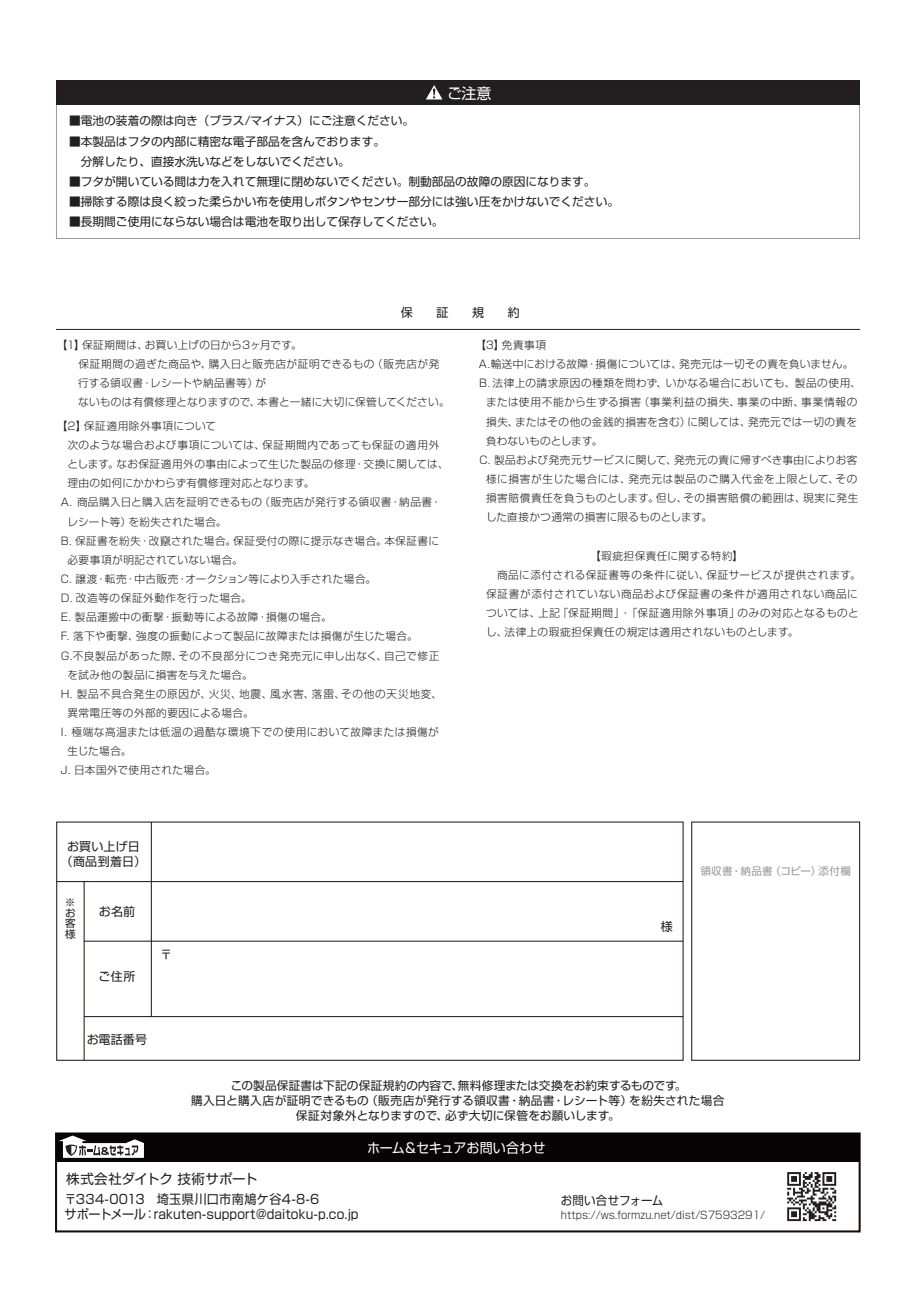
<style>
.page{position:relative;width:919px;height:1289px;background:#fff}
.page>*{position:absolute;margin:0;border:0;box-sizing:border-box;transform-origin:0 0}
.t1{font:15px "Shin Go Pro";color:#fff}
.t2{font:13.5px "Shin Go Pro";letter-spacing:.005em;color:#231f20}
.t3{font:13.5px "Shin Go Pro";letter-spacing:.005em;color:#fff;scale:.96 1}
.t4{font:12.75px/15px "Shin Go Pro";letter-spacing:.01em;color:#231f20;scale:.95 1}
.t5{font:12px/14.9px "Shin Go Pro";letter-spacing:.01em;color:#231f20;text-align:center}
.t6{font:12px "Shin Go Pro";letter-spacing:.01em;color:#231f20;scale:.95 1}
.t7{font:11.7px/14.9px "Shin Go Pro";color:#231f20;text-align:center}
.t8{font:300 10.65px "Shin Go Pro";letter-spacing:.04em;color:#231f20}
.t9{font:300 10.65px "Shin Go Pro";letter-spacing:.02em;color:#231f20}
.t10{font:300 10.65px "Shin Go Pro";letter-spacing:.06em;color:#231f20}
.t11{font:300 10.65px "Shin Go Pro";letter-spacing:.07em;color:#231f20}
.t12{font:300 10.65px "Shin Go Pro";letter-spacing:.015em;color:#231f20}
.t13{font:300 10.65px "Shin Go Pro";letter-spacing:.065em;color:#231f20}
.t14{font:300 10.65px "Shin Go Pro";letter-spacing:.005em;color:#231f20}
.t15{font:300 10.5px "Shin Go Pro";color:#231f20;scale:.94 1}
.t16{font:10.5px "Shin Go Pro";letter-spacing:.035em;color:#97999e}
.t17{font:10.5px/10.5px "Shin Go Pro";color:#231f20;text-align:justify}
</style>
<div class="page">
<hr style="left:57px;top:881px;width:626px;height:1px;background:#1e0e09">
<hr style="left:84px;top:940px;width:599px;height:1px;background:#1e0e09">
<hr style="left:84px;top:1016px;width:599px;height:1px;background:#1e0e09">
<hr style="left:151px;top:822px;width:1px;height:194px;background:#1e0e09">
<hr style="left:84px;top:881px;width:1px;height:179px;background:#1e0e09">
<hr style="left:56px;top:329px;width:804px;height:1px;background:#231f20">
<svg style="left:56px;top:80px;width:803px;height:159px"></svg>
<svg style="left:424px;top:84px;width:20px;height:16px"></svg>
<svg style="left:787px;top:1172px;width:49px;height:48px"></svg>
<div style="left:55px;top:1132px;width:805px;height:100px;border:2px solid #1b0d07"></div>
<div style="left:56px;top:1133px;width:803px;height:28px;background:#080305"></div>
<svg style="left:58px;top:1135px;width:86px;height:22px"></svg>
<h1 class="t1" style="left:447px;top:81px;width:46px">ご注意</h1>
<p class="t7" style="left:69px;top:112px;width:346px">■電池の装着の際は向き（プラス/マイナス）にご注意ください。</p>
<p class="t7" style="left:69px;top:130px;width:317px;line-height:20.2px;text-align:left">■本製品はフタの内部に精密な電子部品を含んでおります。　分解したり、直接水洗いなどをしないでください。</p>
<p class="t7" style="left:69px;top:173px;width:528px">■フタが開いている間は力を入れて無理に閉めないでください。制動部品の故障の原因になります。</p>
<p class="t7" style="left:69px;top:193px;width:551px">■掃除する際は良く絞った柔らかい布を使用しボタンやセンサー部分には強い圧をかけないでください。</p>
<p class="t7" style="left:69px;top:213px;width:376px">■長期間ご使用にならない場合は電池を取り出して保存してください。</p>
<p class="t5" style="left:401px;top:303px;width:13px">保</p>
<p class="t5" style="left:436px;top:303px;width:13px">証</p>
<p class="t5" style="left:472px;top:303px;width:13px">規</p>
<p class="t5" style="left:507px;top:303px;width:13px">約</p>
<p class="t9" style="left:57px;top:336px;width:246px">【1】保証期間は、お買い上げの日から3ヶ月です。</p>
<p class="t8" style="left:57px;top:355px;width:384px">　　保証期間の過ぎた商品や、購入日と販売店が証明できるもの（販売店が発</p>
<p class="t9" style="left:67px;top:374px;width:200px">　行する領収書・レシートや納品書等）が</p>
<p class="t9" style="left:57px;top:393px;width:394px">　　ないものは有償修理となりますので、本書と一緒に大切に保管してください。</p>
<p class="t8" style="left:57px;top:417px;width:161px">【2】保証適用除外事項について</p>
<p class="t8" style="left:57px;top:436px;width:384px">　次のような場合および事項については、保証期間内であっても保証の適用外</p>
<p class="t8" style="left:57px;top:455px;width:393px">　とします。なお保証適用外の事由によって生じた製品の修理・交換に関しては、</p>
<p class="t9" style="left:57px;top:474px;width:259px">　理由の如何にかかわらず有償修理対応となります。</p>
<p class="t8" style="left:61px;top:493px;width:382px">A. 商品購入日と購入店を証明できるもの（販売店が発行する領収書・納品書・</p>
<p class="t8" style="left:67px;top:513px;width:160px">レシート等）を紛失された場合。</p>
<p class="t8" style="left:61px;top:532px;width:379px">B. 保証書を紛失・改竄された場合。保証受付の際に提示なき場合。本保証書に</p>
<p class="t8" style="left:67px;top:551px;width:177px">必要事項が明記されていない場合。</p>
<p class="t8" style="left:61px;top:570px;width:317px">C. 譲渡・転売・中古販売・オークション等により入手された場合。</p>
<p class="t8" style="left:61px;top:589px;width:192px">D. 改造等の保証外動作を行った場合。</p>
<p class="t8" style="left:61px;top:608px;width:272px">E. 製品運搬中の衝撃・振動等による故障・損傷の場合。</p>
<p class="t8" style="left:61px;top:627px;width:358px">F. 落下や衝撃、強度の振動によって製品に故障または損傷が生じた場合。</p>
<p class="t8" style="left:61px;top:646px;width:380px">G.不良製品があった際、その不良部分につき発売元に申し出なく、自己で修正</p>
<p class="t8" style="left:67px;top:666px;width:187px">を試み他の製品に損害を与えた場合。</p>
<p class="t11" style="left:61px;top:685px;width:383px">H. 製品不具合発生の原因が、火災、地震、風水害、落雷、その他の天災地変、</p>
<p class="t8" style="left:67px;top:704px;width:188px">異常電圧等の外部的要因による場合。</p>
<p class="t8" style="left:61px;top:723px;width:379px">I．極端な高温または低温の過酷な環境下での使用において故障または損傷が</p>
<p class="t8" style="left:67px;top:742px;width:66px">生じた場合。</p>
<p class="t8" style="left:61px;top:761px;width:156px">J. 日本国外で使用された場合。</p>
<p class="t5" style="left:61px;top:838px;width:87px">お買い上げ日（商品到着日）</p>
<p class="t5" style="left:99px;top:902px;width:38px">お名前</p>
<p class="t17" style="left:77px;top:896px;width:12px;rotate:90deg">※</p>
<p class="t17" style="left:65px;top:906px;width:12px">お客様</p>
<p class="t5" style="left:99px;top:967px;width:38px">ご住所</p>
<p class="t5" style="left:160px;top:945px;width:13px">〒</p>
<p class="t5" style="left:87px;top:1030px;width:62px">お電話番号</p>
<p class="t8" style="left:475px;top:336px;width:72px">【3】免責事項</p>
<p class="t8" style="left:479px;top:355px;width:376px">A.輸送中における故障・損傷については、発売元は一切その責を負いません。</p>
<p class="t8" style="left:479px;top:374px;width:383px">B. 法律上の請求原因の種類を問わず、いかなる場合においても、製品の使用、</p>
<p class="t13" style="left:486px;top:393px;width:373px">または使用不能から生ずる損害（事業利益の損失、事業の中断、事業情報の</p>
<p class="t8" style="left:486px;top:413px;width:372px">損失、またはその他の金銭的損害を含む）に関しては、発売元では一切の責を</p>
<p class="t14" style="left:486px;top:432px;width:118px">負わないものとします。</p>
<p class="t12" style="left:479px;top:451px;width:379px">C. 製品および発売元サービスに関して、発売元の責に帰すべき事由によりお客</p>
<p class="t10" style="left:486px;top:470px;width:373px">様に損害が生じた場合には、発売元は製品のご購入代金を上限として、その</p>
<p class="t8" style="left:486px;top:489px;width:374px">損害賠償責任を負うものとします。但し、その損害賠償の範囲は、現実に発生</p>
<p class="t8" style="left:486px;top:508px;width:227px">した直接かつ通常の損害に限るものとします。</p>
<p class="t8" style="left:590px;top:546px;width:155px">【瑕疵担保責任に関する特約】</p>
<p class="t8" style="left:475px;top:566px;width:387px">　　商品に添付される保証書等の条件に従い、保証サービスが提供されます。</p>
<p class="t10" style="left:486px;top:585px;width:373px">保証書が添付されていない商品および保証書の条件が適用されない商品に</p>
<p class="t8" style="left:486px;top:604px;width:374px">ついては、上記「保証期間」・「保証適用除外事項」のみの対応となるものと</p>
<p class="t8" style="left:486px;top:623px;width:314px">し、法律上の瑕疵担保責任の規定は適用されないものとします。</p>
<p class="t5" style="left:660px;top:918px;width:13px">様</p>
<p class="t16" style="left:700px;top:862px;width:152px">領収書・納品書（コピー）添付欄</p>
<p class="t7" style="left:191px;top:1077px;width:535px">この製品保証書は下記の保証規約の内容で、無料修理または交換をお約束するものです。<br>購入日と購入店が証明できるもの（販売店が発行する領収書・納品書・レシート等）を紛失された場合保証対象外となりますので、必ず大切に保管をお願いします。</p>
<p class="t2" style="left:66px;top:1167px;width:193px">株式会社ダイトク 技術サポート</p>
<p class="t4" style="left:64px;top:1189px;width:311px">〒334-0013　埼玉県川口市南鳩ケ谷4-8-6<br>サポートメール：rakuten-support@daitoku-p.co.jp</p>
<p class="t3" style="left:367px;top:1136px;width:187px">ホーム＆セキュアお問い合わせ</p>
<p class="t6" style="left:560px;top:1190px;width:109px">お問い合せフォーム</p>
<p class="t15" style="left:560px;top:1206px;width:219px">https://ws.formzu.net/dist/S7593291/</p>
</div>
